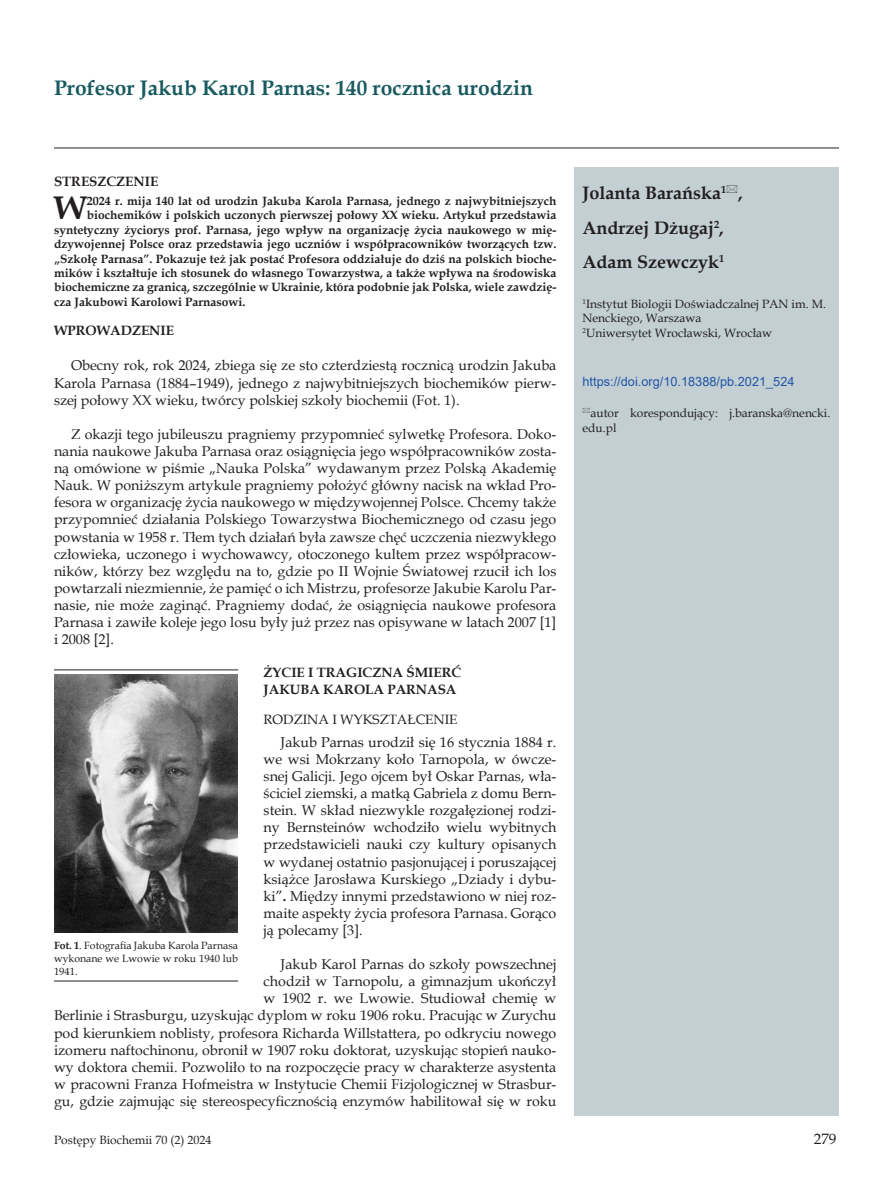
<style>
.page{position:relative;width:893px;height:1191px;background:#fff}
.page>*{position:absolute;margin:0;border:0;box-sizing:border-box;transform-origin:0 0}
._7_Streszczenie{font:700 32.7px "Book Antiqua";color:#231f20}
._1_Tytul{font:700 21px "Book Antiqua";color:#185a60}
._2_Autor{font:700 18px "Book Antiqua";color:#231f20}
.t1{font:15px "Book Antiqua";color:#231f20}
.Body_tekst{font:14.25px/17.1px "Book Antiqua";color:#231f20;text-align:justify}
.Tytul_1{font:700 13.5px/16.2px "Book Antiqua";color:#231f20}
.Tytul_2{font:13.5px "Book Antiqua";color:#231f20}
._6_DOI{font:12.75px "Arial";color:#2356a6}
._7_Streszczenie-2{font:700 12px "Book Antiqua";color:#231f20}
._3_Adres{font:12px/14.4px "Book Antiqua";color:#231f20}
._5_Skroty{font:12px/14.4px "Book Antiqua";color:#231f20}
.Figura{font:10.5px/12.6px "Book Antiqua";color:#231f20;text-align:justify}
.s1{font-weight:700}
</style>
<div class="page">
<hr style="left:54px;top:148px;width:785px;height:1px;background:#231f20">
<div style="left:574px;top:167px;width:265px;height:948px;background:#c3cfd3"></div>
<img style="left:55px;top:675px;width:182px;height:257px">
<hr style="left:54px;top:669px;width:184px;height:1px;background:#231f20">
<hr style="left:54px;top:980px;width:184px;height:1px;background:#231f20">
<p class="_1_Tytul" style="left:54px;top:73px;width:480px">Profesor Jakub Karol Parnas: 140 rocznica urodzin</p>
<p class="Tytul_1" style="left:54px;top:174px;width:106px">STRESZCZENIE</p>
<p class="_7_Streszczenie" style="left:54px;top:186px;width:34px">W</p>
<p class="_7_Streszczenie-2" style="left:87px;top:193px;width:471px">2024 r. mija 140 lat od urodzin Jakuba Karola Parnasa, jednego z najwybitniejszych</p>
<p class="_7_Streszczenie-2" style="left:87px;top:207px;width:471px">biochemików i polskich uczonych pierwszej połowy XX wieku. Artykuł przedstawia</p>
<p class="_7_Streszczenie-2" style="left:54px;top:221px;width:504px">syntetyczny życiorys prof. Parnasa, jego wpływ na organizację życia naukowego w mię-</p>
<p class="_7_Streszczenie-2" style="left:54px;top:236px;width:504px">dzywojennej Polsce oraz przedstawia jego uczniów i współpracowników tworzących tzw.</p>
<p class="_7_Streszczenie-2" style="left:54px;top:250px;width:504px">„Szkołę Parnasa”. Pokazuje też jak postać Profesora oddziałuje do dziś na polskich bioche-</p>
<p class="_7_Streszczenie-2" style="left:54px;top:265px;width:504px">mików i kształtuje ich stosunek do własnego Towarzystwa, a także wpływa na środowiska</p>
<p class="_7_Streszczenie-2" style="left:54px;top:279px;width:504px">biochemiczne za granicą, szczególnie w Ukrainie, która podobnie jak Polska, wiele zawdzię-</p>
<p class="_7_Streszczenie-2" style="left:54px;top:293px;width:193px">cza Jakubowi Karolowi Parnasowi.</p>
<p class="Tytul_1" style="left:54px;top:322px;width:121px">WPROWADZENIE</p>
<p class="Body_tekst" style="left:54px;top:357px;width:504px;text-indent:17px">Obecny rok, rok 2024, zbiega się ze sto czterdziestą rocznicą urodzin Jakuba Karola Parnasa (1884–1949), jednego z najwybitniejszych biochemików pierw&shy;szej połowy XX wieku, twórcy polskiej szkoły biochemii (Fot. 1).</p>
<p class="Body_tekst" style="left:54px;top:425px;width:504px;text-indent:17px">Z okazji tego jubileuszu pragniemy przypomnieć sylwetkę Profesora. Doko&shy;nania naukowe Jakuba Parnasa oraz osiągnięcia jego współpracowników zosta&shy;ną omówione w piśmie „Nauka Polska” wydawanym przez Polską Akademię Nauk. W poniższym artykule pragniemy położyć główny nacisk na wkład Pro&shy;fesora w organizację życia naukowego w międzywojennej Polsce. Chcemy także przypomnieć działania Polskiego Towarzystwa Biochemicznego od czasu jego powstania w 1958 r. Tłem tych działań była zawsze chęć uczczenia niezwykłego człowieka, uczonego i wychowawcy, otoczonego kultem przez współpracow&shy;ników, którzy bez względu na to, gdzie po II Wojnie Światowej rzucił ich los powtarzali niezmiennie, że pamięć o ich Mistrzu, profesorze Jakubie Karolu Par&shy;nasie, nie może zaginąć. Pragniemy dodać, że osiągnięcia naukowe profesora Parnasa i zawiłe koleje jego losu były już przez nas opisywane w latach 2007 [1] i 2008 [2].</p>
<p class="Tytul_1" style="left:264px;top:664px;width:199px">ŻYCIE I TRAGICZNA ŚMIERĆ<br>JAKUBA KAROLA PARNASA</p>
<p class="Tytul_2" style="left:264px;top:710px;width:195px">RODZINA I WYKSZTAŁCENIE</p>
<p class="Body_tekst" style="left:264px;top:733px;width:294px;text-indent:17px">Jakub Parnas urodził się 16 stycznia 1884 r. we wsi Mokrzany koło Tarnopola, w ówcze&shy;snej Galicji. Jego ojcem był Oskar Parnas, wła&shy;ściciel ziemski, a matką Gabriela z domu Bern&shy;stein. W skład niezwykle rozgałęzionej rodzi&shy;ny Bernsteinów wchodziło wielu wybitnych przedstawicieli nauki czy kultury opisanych w wydanej ostatnio pasjonującej i poruszającej książce Jarosława Kurskiego „Dziady i dybu&shy;ki”<span class="s1">.</span> Między innymi przedstawiono w niej roz&shy;maite aspekty życia profesora Parnasa. Gorąco ją polecamy [3].</p>
<p class="Body_tekst" style="left:54px;top:955px;width:504px;text-align:right">Jakub Karol Parnas do szkoły powszechnej<br>chodził w Tarnopolu, a gimnazjum ukończył<br>w 1902 r. we Lwowie. Studiował chemię w<br>Berlinie i Strasburgu, uzyskując dyplom w roku 1906 roku. Pracując w Zurychu pod kierunkiem noblisty, profesora Richarda Willstattera, po odkryciu nowego izomeru naftochinonu, obronił w 1907 roku doktorat, uzyskując stopień nauko&shy;wy doktora chemii. Pozwoliło to na rozpoczęcie pracy w charakterze asystenta w pracowni Franza Hofmeistra w Instytucie Chemii Fizjologicznej w Strasbur&shy;gu, gdzie zajmując się stereospecyficznością enzymów habilitował się w roku</p>
<p class="Figura" style="left:54px;top:939px;width:186px"><span class="s1">Fot. 1</span>. Fotografia Jakuba Karola Parnasa wykonane we Lwowie w roku 1940 lub 1941.</p>
<p class="_2_Autor" style="left:583px;top:181px;width:162px">Jolanta Barańska<sup>1</sup> ,</p>
<p class="_2_Autor" style="left:583px;top:215px;width:143px">Andrzej Dżugaj<sup>2</sup>,</p>
<p class="_2_Autor" style="left:583px;top:249px;width:143px">Adam Szewczyk<sup>1</sup></p>
<p class="_3_Adres" style="left:583px;top:296px;width:245px"><sup>1</sup>Instytut Biologii Doświadczalnej PAN im. M.<br>Nenckiego, Warszawa<br><sup>2</sup>Uniwersytet Wrocławski, Wrocław</p>
<p class="_6_DOI" style="left:583px;top:372px;width:213px">https://doi.org/10.18388/pb.2021_524</p>
<p class="_5_Skroty" style="left:583px;top:406px;width:249px;text-indent:8px">autor korespondujący: j.baranska@nencki. edu.pl</p>
<p class="_3_Adres" style="left:54px;top:1132px;width:159px">Postępy Biochemii 70 (2) 2024</p>
<p class="t1" style="left:814px;top:1128px;width:24px">279</p>
</div>
